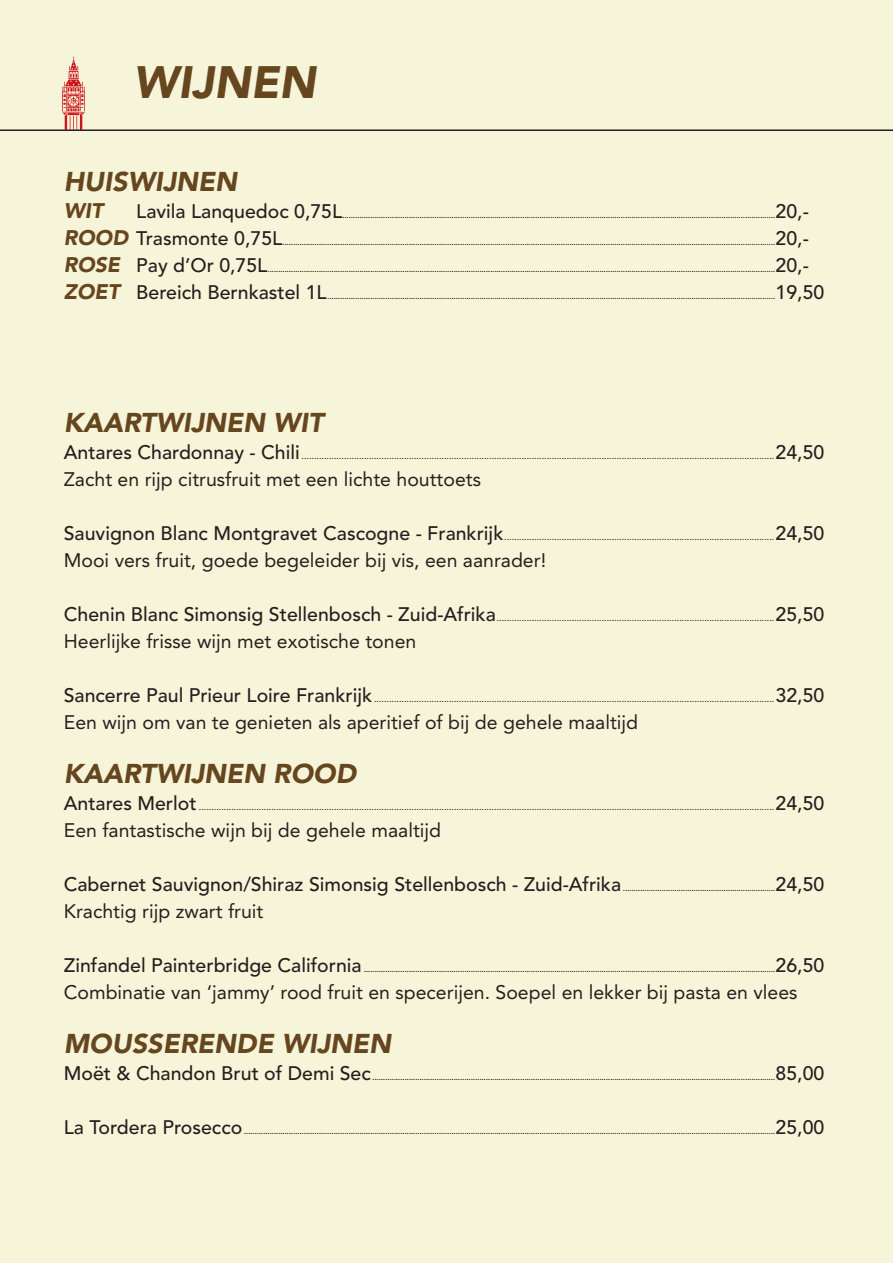
<style>
.page{position:relative;width:893px;height:1263px;background:#f7f5d9}
.page>*{position:absolute;margin:0;border:0;box-sizing:border-box;transform-origin:0 0}
.t1{font:italic 900 45px "Avenir LT Std";color:#66461f}
.t2{font:italic 900 27px "Avenir LT Std";color:#66461f}
.t3{font:italic 900 21px "Avenir LT Std";color:#66461f}
.t4{font:19.5px "Avenir LT Std";color:#231f20}
.t5{font:500 9px "Avenir LT Std";color:#231f20}
.s1{font-size:19.5px}
.s2{font-weight:900;font-style:italic;font-size:21px;color:#66461f}
</style>
<div class="page">
<svg style="left:62px;top:56px;width:23px;height:73px"></svg>
<hr style="left:0;top:129px;width:893px;height:2px;background:#231f20">
<h1 class="t1" style="left:133px;top:55px;width:184px">WIJNEN</h1>
<h2 class="t2" style="left:64px;top:165px;width:175px">HUISWIJNEN</h2>
<h3 class="t3" style="left:64px;top:197px;width:41px">WIT</h3>
<p class="t5" style="left:136px;top:209px;width:674px"><span class="s1">Lavila Lanquedoc 0,75L</span>..........................................................................................................................................................................................................<span class="s1">20,-</span></p>
<p class="t5" style="left:64px;top:236px;width:747px"><span class="s2">ROOD</span> <span class="s1">Trasmonte 0,75L</span>......................................................................................................................................................................................................................................<span class="s1">20,-</span></p>
<p class="t5" style="left:64px;top:263px;width:747px"><span class="s2">ROSE</span> <span class="s1">Pay d’Or 0,75L</span>.............................................................................................................................................................................................................................................<span class="s1">20,-</span></p>
<p class="t5" style="left:64px;top:290px;width:762px"><span class="s2">ZOET</span> <span class="s1">Bereich Bernkastel 1L</span>.................................................................................................................................................................................................................<span class="s1">19,50</span></p>
<h2 class="t2" style="left:64px;top:406px;width:262px">KAARTWIJNEN WIT</h2>
<p class="t5" style="left:64px;top:450px;width:762px"><span class="s1">Antares Chardonnay - Chili</span> .............................................................................................................................................................................................<span class="s1">24,50</span></p>
<h3 class="t4" style="left:64px;top:468px;width:419px">Zacht en rijp citrusfruit met een lichte houttoets</h3>
<p class="t5" style="left:64px;top:531px;width:762px"><span class="s1">Sauvignon Blanc Montgravet Cascogne - Frankrijk</span>............................................................................................................<span class="s1">24,50</span></p>
<h3 class="t4" style="left:64px;top:549px;width:484px">Mooi vers fruit, goede begeleider bij vis, een aanrader!</h3>
<p class="t5" style="left:64px;top:612px;width:762px"><span class="s1">Chenin Blanc Simonsig Stellenbosch - Zuid-Afrika</span>...............................................................................................................<span class="s1">25,50</span></p>
<h3 class="t4" style="left:64px;top:630px;width:354px">Heerlijke frisse wijn met exotische tonen</h3>
<p class="t5" style="left:64px;top:693px;width:762px"><span class="s1">Sancerre Paul Prieur Loire Frankrijk</span> ................................................................................................................................................................<span class="s1">32,50</span></p>
<h3 class="t4" style="left:64px;top:711px;width:576px">Een wijn om van te genieten als aperitief of bij de gehele maaltijd</h3>
<h2 class="t2" style="left:64px;top:757px;width:294px">KAARTWIJNEN ROOD</h2>
<p class="t5" style="left:64px;top:801px;width:762px"><span class="s1">Antares Merlot</span> ......................................................................................................................................................................................................................................<span class="s1">24,50</span></p>
<h3 class="t4" style="left:64px;top:819px;width:379px">Een fantastische wijn bij de gehele maaltijd</h3>
<p class="t5" style="left:64px;top:882px;width:762px"><span class="s1">Cabernet Sauvignon/Shiraz Simonsig Stellenbosch - Zuid-Afrika</span> .......................................................................<span class="s1">24,50</span></p>
<h3 class="t4" style="left:64px;top:900px;width:201px">Krachtig rijp zwart fruit</h3>
<p class="t5" style="left:64px;top:963px;width:762px"><span class="s1">Zinfandel Painterbridge California</span> ................................................................................................................................................................................................<span class="s1">26,50</span></p>
<h3 class="t4" style="left:64px;top:981px;width:735px">Combinatie van ‘jammy’ rood fruit en specerijen. Soepel en lekker bij pasta en vlees</h3>
<h2 class="t2" style="left:64px;top:1027px;width:329px">MOUSSERENDE WIJNEN</h2>
<p class="t5" style="left:64px;top:1071px;width:762px"><span class="s1">Moët &amp; Chandon Brut of Demi Sec</span> ............................................................................................................................................................................................<span class="s1">85,00</span></p>
<p class="t5" style="left:64px;top:1125px;width:762px"><span class="s1">La Tordera Prosecco</span> ........................................................................................................................................................................................................................................................<span class="s1">25,00</span></p>
</div>
